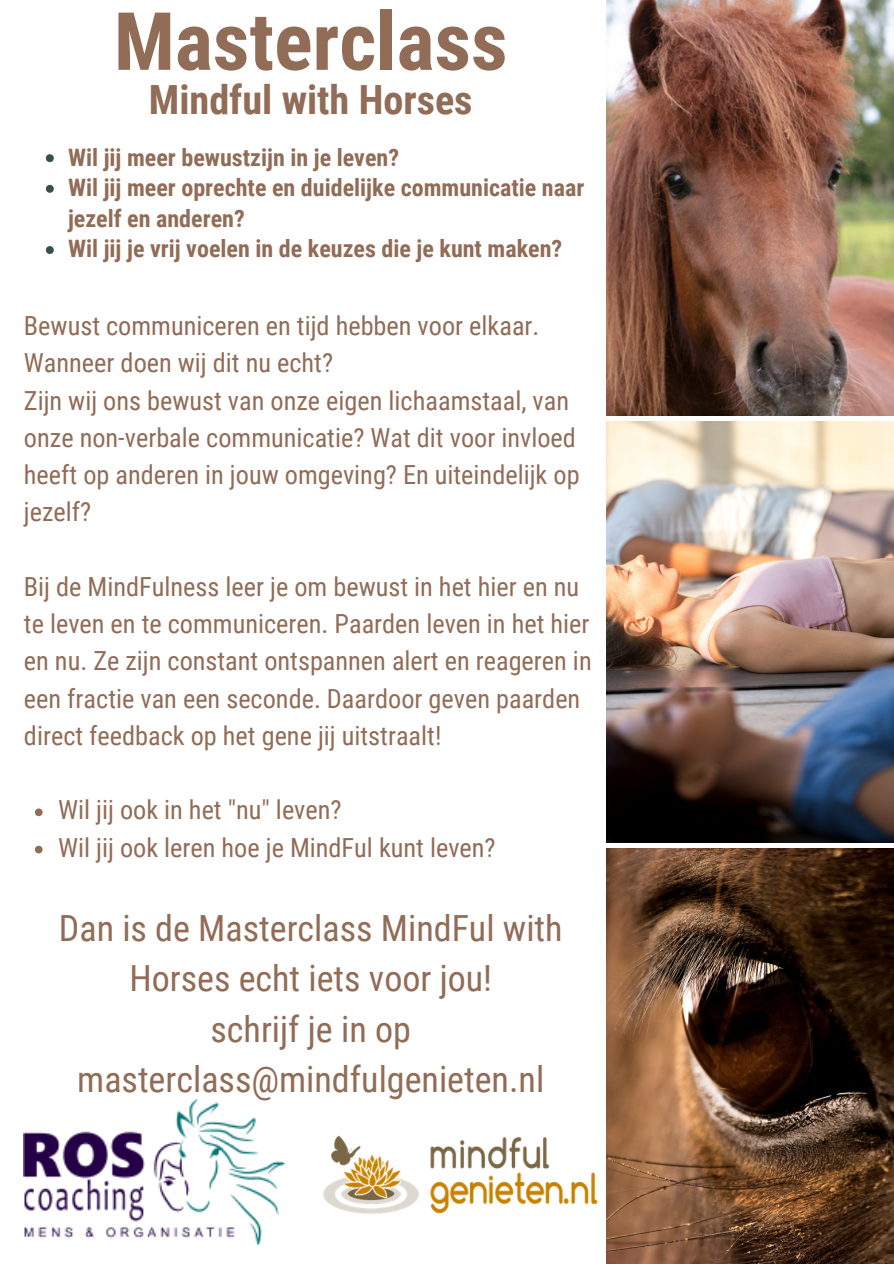
<style>
.page{position:relative;width:894px;height:1264px;background:#fff}
.page>*{position:absolute;margin:0;border:0;box-sizing:border-box;transform-origin:0 0}
.t1{font:700 80.4px "Roboto Condensed";color:#916c57}
.t2{font:700 40.2px "Roboto Condensed";color:#916c57}
.t3{font:36px/50.4px "Roboto Condensed";color:#916c57;text-align:center}
.t4{font:26.25px/37.2px "Roboto Condensed";color:#916c57}
.t5{font:700 24px/30.6px "Roboto Condensed";color:#916c57}
</style>
<div class="page">
<svg style="left:35px;top:808px;width:8px;height:8px"></svg>
<svg style="left:35px;top:845px;width:8px;height:8px"></svg>
<img style="left:606px;top:0;width:287px;height:416px">
<img style="left:606px;top:421px;width:287px;height:421px">
<img style="left:606px;top:848px;width:287px;height:415px">
<img style="left:24px;top:1098px;width:260px;height:148px">
<img style="left:323px;top:1135px;width:274px;height:79px">
<svg style="left:46px;top:154px;width:8px;height:8px"></svg>
<svg style="left:46px;top:185px;width:8px;height:8px"></svg>
<svg style="left:46px;top:246px;width:8px;height:8px"></svg>
<h1 class="t1" style="left:114px;top:-5px;width:395px">Masterclass</h1>
<h2 class="t2" style="left:149px;top:77px;width:325px">Mindful with Horses</h2>
<p class="t5" style="left:68px;top:142px;width:517px">Wil jij meer bewustzijn in je leven?<br>Wil jij meer oprechte en duidelijke communicatie naar jezelf en anderen?<br>Wil jij je vrij voelen in de keuzes die je kunt maken?</p>
<p class="t4" style="left:24px;top:307px;width:557px">Bewust communiceren en tijd hebben voor elkaar.<br>Wanneer doen wij dit nu echt?<br>Zijn wij ons bewust van onze eigen lichaamstaal, van onze non-verbale communicatie? Wat dit voor invloed heeft op anderen in jouw omgeving? En uiteindelijk op jezelf?</p>
<p class="t4" style="left:24px;top:568px;width:569px">Bij de MindFulness leer je om bewust in het hier en nu te leven en te communiceren. Paarden leven in het hier en nu. Ze zijn constant ontspannen alert en reageren in een fractie van een seconde. Daardoor geven paarden direct feedback op het gene jij uitstraalt!</p>
<p class="t4" style="left:58px;top:791px;width:439px">Wil jij ook in het "nu" leven?<br>Wil jij ook leren hoe je MindFul kunt leven?</p>
<h3 class="t3" style="left:59px;top:903px;width:505px">Dan is de Masterclass MindFul with<br>Horses echt iets voor jou!<br>schrijf je in op masterclass@mindfulgenieten.nl</h3>
</div>
